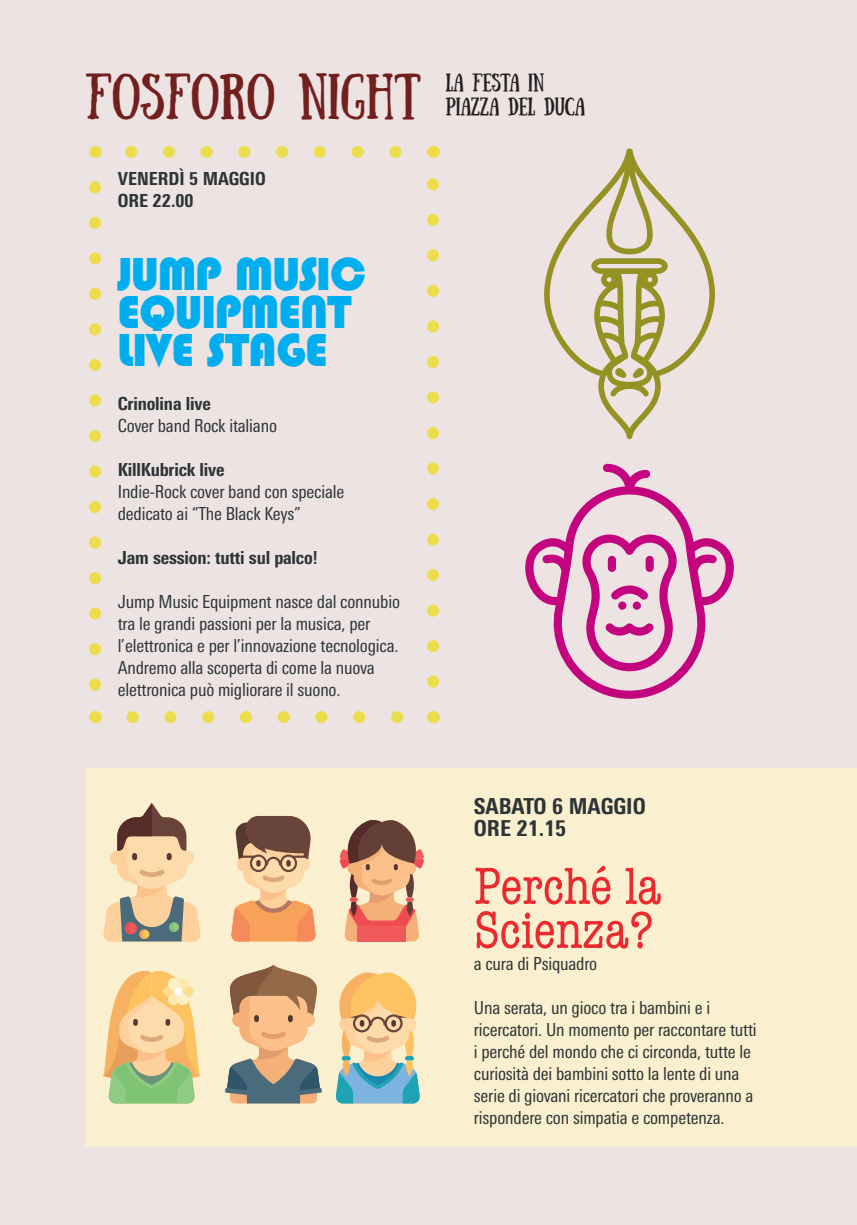
<style>
.page{position:relative;width:857px;height:1225px;background:#fff}
.page>*{position:absolute;margin:0;border:0;box-sizing:border-box;transform-origin:0 0}
.t1{font:54px/44px "Am Typewriter Cd Md ITC";letter-spacing:-.01em;color:#eb2a30}
.t2{font:48px/38px "Blippo Black EF";letter-spacing:-.01em;color:#00aeef}
.t3{font:46px "Sunday";color:#71201e}
.t4{font:800 condensed 22px/22px "Linotype Univers";color:#2d3437}
.t5{font:condensed 18px/22px "Linotype Univers";letter-spacing:-.01em;color:#2d3437}
.t6{font:800 condensed 18px/22px "Linotype Univers";letter-spacing:-.01em;color:#2d3437}
.t7{font:18px/24px "Sunday";letter-spacing:-.02em;color:#231f20}
</style>
<div class="page">
<div style="left:0;top:0;width:856px;height:1225px;background:#ede3e2"></div>
<svg style="left:89px;top:187px;width:12px;height:504px"></svg>
<svg style="left:132px;top:711px;width:271px;height:12px"></svg>
<svg style="left:427px;top:178px;width:12px;height:504px"></svg>
<svg style="left:125px;top:146px;width:270px;height:12px"></svg>
<svg style="left:95px;top:711px;width:1px;height:12px"></svg>
<svg style="left:433px;top:711px;width:1px;height:12px"></svg>
<svg style="left:433px;top:146px;width:1px;height:12px"></svg>
<svg style="left:95px;top:146px;width:1px;height:12px"></svg>
<div style="left:85px;top:768px;width:771px;height:378px;background:#faefce"></div>
<svg style="left:544px;top:148px;width:171px;height:291px"></svg>
<svg style="left:632px;top:368px;width:11px;height:10px"></svg>
<svg style="left:103px;top:803px;width:97px;height:138px"></svg>
<svg style="left:225px;top:964px;width:97px;height:139px"></svg>
<svg style="left:231px;top:815px;width:85px;height:126px"></svg>
<svg style="left:103px;top:971px;width:97px;height:132px"></svg>
<svg style="left:339px;top:820px;width:85px;height:121px"></svg>
<svg style="left:335px;top:972px;width:85px;height:131px"></svg>
<svg style="left:525px;top:464px;width:209px;height:235px"></svg>
<svg style="left:582px;top:534px;width:94px;height:137px"></svg>
<div style="left:618px;top:601px;width:8px;height:9px;background:#c4047f;border-radius:50%"></div>
<div style="left:632px;top:601px;width:8px;height:9px;background:#c4047f;border-radius:50%"></div>
<h3 class="t3" style="left:85px;top:65px;width:338px">FOSFORO NIGHT</h3>
<p class="t7" style="left:445px;top:69px;width:141px">LA FESTA IN<br>PIAZZA DEL DUCA</p>
<p class="t6" style="left:118px;top:168px;width:149px">VENERDÌ 5 MAGGIO<br>ORE 22.00</p>
<h2 class="t2" style="left:118px;top:254px;width:250px">JUMP MUSIC<br>EQUIPMENT<br>LIVE STAGE</h2>
<p class="t6" style="left:118px;top:392px;width:95px">Crinolina live</p>
<p class="t5" style="left:118px;top:414px;width:161px">Cover band Rock italiano</p>
<p class="t6" style="left:118px;top:458px;width:108px">KillKubrick live</p>
<p class="t5" style="left:118px;top:480px;width:228px">Indie-Rock cover band con speciale dedicato ai “The Black Keys”</p>
<p class="t6" style="left:118px;top:546px;width:202px">Jam session: tutti sul palco!</p>
<p class="t5" style="left:118px;top:590px;width:284px">Jump Music Equipment nasce dal connubio tra le grandi passioni per la musica, per l’elettronica e per l’innovazione tecnologica.<br>Andremo alla scoperta di come la nuova elettronica può migliorare il suono.</p>
<p class="t4" style="left:473px;top:795px;width:173px">SABATO 6 MAGGIO<br>ORE 21.15</p>
<h1 class="t1" style="left:473px;top:865px;width:188px">Perché la<br>Scienza?</h1>
<p class="t5" style="left:473px;top:952px;width:125px">a cura di Psiquadro</p>
<p class="t5" style="left:473px;top:996px;width:284px">Una serata, un gioco tra i bambini e i ricercatori. Un momento per raccontare tutti i perché del mondo che ci circonda, tutte le curiosità dei bambini sotto la lente di una serie di giovani ricercatori che proveranno a rispondere con simpatia e competenza.</p>
</div>
